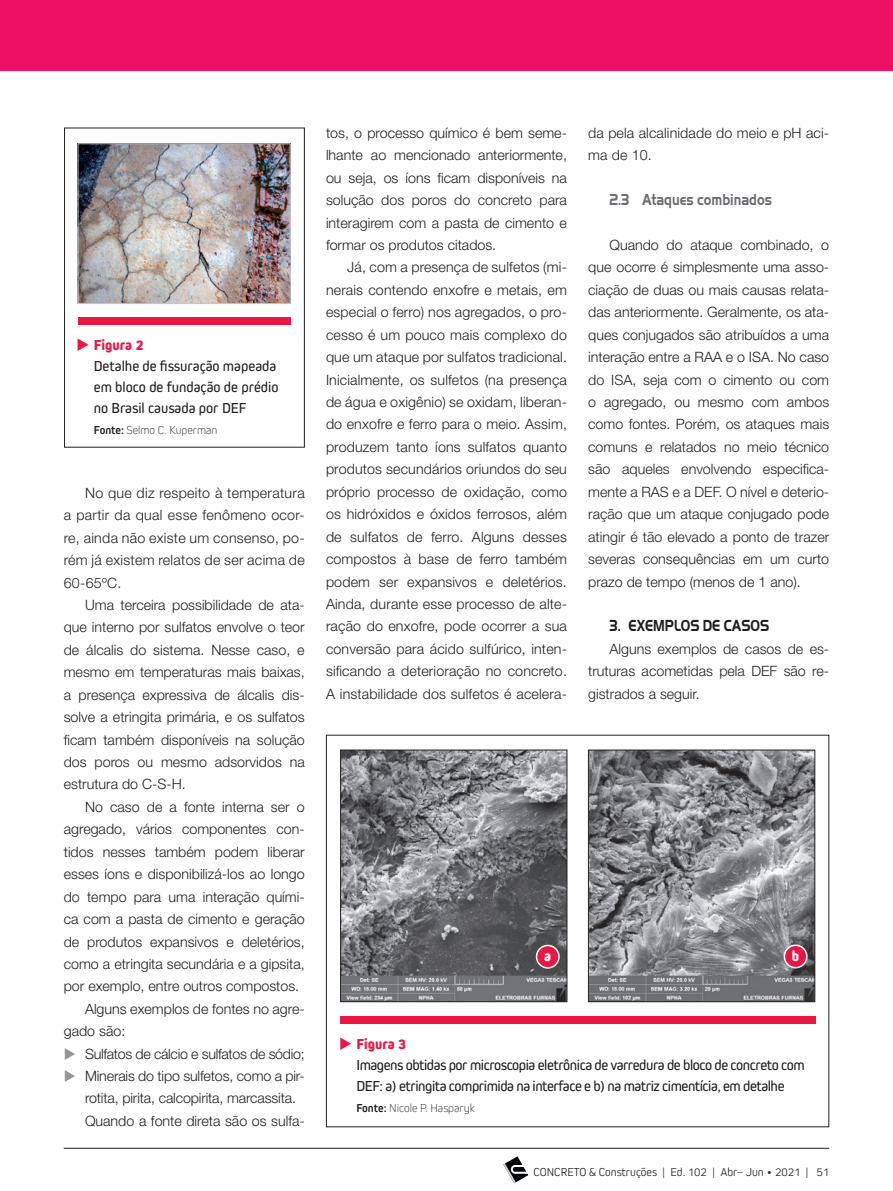
<style>
.page{position:relative;width:893px;height:1191px;background:#fff}
.page>*{position:absolute;margin:0;border:0;box-sizing:border-box;transform-origin:0 0}
.t1{font:700 16.5px "Handel Got D";color:#6c6d70;scale:.8 1}
.t2{font:700 16.5px "Handel Got D";color:#231f20;scale:.8 1}
.t3{font:15px/21px "Kiro";letter-spacing:-.03em;color:#231f20}
.t4{font:15px/21px "Kiro";color:#231f20}
.t5{font:800 15px "Kiro";color:#fff}
.t6{font:300 14.25px/22.5px "Helvetica Neue LT Std";color:#231f20;text-align:justify}
.t7{font:300 14.25px "Helvetica Neue LT Std";letter-spacing:-.02em;color:#231f20}
.t8{font:300 12px "Kiro";color:#231f20}
.t9{font:200 12px "Kiro";color:#231f20}
.s1{color:#ea1745}
.s2{font-weight:800;color:#ea1745}
.s3{font-weight:700}
.s4{color:#939598}
</style>
<div class="page">
<svg style="left:503px;top:1156px;width:25px;height:27px"></svg>
<hr style="left:64px;top:1148px;width:765px;height:1px;background:#231f20">
<div style="left:64px;top:128px;width:241px;height:319px;border:1px solid #231f20"></div>
<div style="left:78px;top:317px;width:212px;height:7px;background:#ea1745"></div>
<img style="left:80px;top:146px;width:208px;height:156px">
<div style="left:78px;top:144px;width:212px;height:160px;border:1px solid #c7c8ca"></div>
<div style="left:341px;top:1016px;width:475px;height:7px;background:#ea1745"></div>
<img style="left:342px;top:752px;width:223px;height:248px">
<div style="left:340px;top:750px;width:227px;height:252px;border:1px solid #231f20"></div>
<img style="left:590px;top:752px;width:223px;height:248px">
<div style="left:588px;top:750px;width:227px;height:252px;border:1px solid #231f20"></div>
<div style="left:537px;top:945px;width:22px;height:23px;background:#ea1745;border-radius:50%"></div>
<div style="left:536px;top:944px;width:24px;height:24px;border:2px solid #fff;border-radius:50%"></div>
<div style="left:784px;top:945px;width:23px;height:22px;background:#ea1745;border-radius:50%"></div>
<div style="left:784px;top:944px;width:24px;height:24px;border:2px solid #fff;border-radius:50%"></div>
<div style="left:0;top:0;width:893px;height:70px;background:#ec1163"></div>
<p class="t4" style="left:94px;top:334px;width:186px;text-indent:-17px"><span class="s1">◆</span> <span class="s2">Figura 2<br></span>Detalhe de fissuração mapeada em bloco de fundação de prédio no Brasil causada por DEF</p>
<p class="t9" style="left:94px;top:422px;width:125px"><span class="s3">Fonte:</span> Selmo C. Kuperman</p>
<p class="t6" style="left:64px;top:481px;width:242px;text-indent:21px">No que diz respeito à temperatura a partir da qual esse fenômeno ocor&shy;re, ainda não existe um consenso, po&shy;rém já existem relatos de ser acima de 60-65ºC.</p>
<p class="t6" style="left:64px;top:593px;width:242px;text-indent:21px">Uma terceira possibilidade de ata&shy;que interno por sulfatos envolve o teor de álcalis do sistema. Nesse caso, e mesmo em temperaturas mais baixas, a presença expressiva de álcalis dis&shy;solve a etringita primária, e os sulfatos ficam também disponíveis na solução dos poros ou mesmo adsorvidos na estrutura do C-S-H.</p>
<p class="t6" style="left:85px;top:795px;width:221px">No caso de a fonte interna ser o</p>
<p class="t6" style="left:64px;top:817px;width:242px">agregado, vários componentes con-</p>
<p class="t6" style="left:64px;top:840px;width:242px">tidos nesses também podem liberar</p>
<p class="t6" style="left:64px;top:862px;width:242px">esses íons e disponibilizá-los ao longo</p>
<p class="t6" style="left:64px;top:885px;width:242px">do tempo para uma interação quími-</p>
<p class="t6" style="left:64px;top:907px;width:242px">ca com a pasta de cimento e geração</p>
<p class="t6" style="left:64px;top:930px;width:242px">de produtos expansivos e deletérios,</p>
<p class="t6" style="left:64px;top:952px;width:242px">como a etringita secundária e a gipsita,</p>
<p class="t6" style="left:64px;top:974px;width:237px">por exemplo, entre outros compostos.</p>
<p class="t6" style="left:85px;top:997px;width:221px">Alguns exemplos de fontes no agre-</p>
<p class="t6" style="left:64px;top:1019px;width:63px">gado são:</p>
<p class="t7" style="left:64px;top:1044px;width:242px"><span class="s4">◆</span> Sulfatos de cálcio e sulfatos de sódio;</p>
<p class="t6" style="left:85px;top:1064px;width:221px;text-align:left;text-indent:-21px"><span class="s4">◆</span> Minerais do tipo sulfetos, como a pir&shy;rotita, pirita, calcopirita, marcassita.<br>Quando a fonte direta são os sulfa-</p>
<p class="t6" style="left:326px;top:121px;width:242px">tos, o processo químico é bem seme&shy;lhante ao mencionado anteriormente, ou seja, os íons ficam disponíveis na solução dos poros do concreto para interagirem com a pasta de cimento e formar os produtos citados.</p>
<p class="t6" style="left:326px;top:256px;width:242px;text-indent:21px">Já, com a presença de sulfetos (mi&shy;nerais contendo enxofre e metais, em especial o ferro) nos agregados, o pro&shy;cesso é um pouco mais complexo do que um ataque por sulfatos tradicional.<br>Inicialmente, os sulfetos (na presença de água e oxigênio) se oxidam, liberan&shy;do enxofre e ferro para o meio. Assim, produzem tanto íons sulfatos quanto produtos secundários oriundos do seu próprio processo de oxidação, como os hidróxidos e óxidos ferrosos, além de sulfatos de ferro. Alguns desses compostos à base de ferro também podem ser expansivos e deletérios.<br>Ainda, durante esse processo de alte&shy;ração do enxofre, pode ocorrer a sua conversão para ácido sulfúrico, inten&shy;sificando a deterioração no concreto.<br>A instabilidade dos sulfetos é acelera-</p>
<p class="t6" style="left:588px;top:121px;width:242px">da pela alcalinidade do meio e pH aci&shy;ma de 10.</p>
<p class="t1" style="left:609px;top:190px;width:205px">2.3 Ataques combinados</p>
<p class="t6" style="left:588px;top:233px;width:242px;text-indent:21px">Quando do ataque combinado, o que ocorre é simplesmente uma asso&shy;ciação de duas ou mais causas relata&shy;das anteriormente. Geralmente, os ata&shy;ques conjugados são atribuídos a uma interação entre a RAA e o ISA. No caso do ISA, seja com o cimento ou com o agregado, ou mesmo com ambos como fontes. Porém, os ataques mais comuns e relatados no meio técnico são aqueles envolvendo especifica&shy;mente a RAS e a DEF. O nível e deterio&shy;ração que um ataque conjugado pode atingir é tão elevado a ponto de trazer severas consequências em um curto prazo de tempo (menos de 1 ano).</p>
<p class="t2" style="left:609px;top:616px;width:201px">3. EXEMPLOS DE CASOS</p>
<p class="t6" style="left:588px;top:637px;width:242px;text-indent:21px">Alguns exemplos de casos de es&shy;truturas acometidas pela DEF são re&shy;gistrados a seguir.</p>
<p class="t5" style="left:544px;top:946px;width:8px">a</p>
<p class="t5" style="left:792px;top:947px;width:9px">b</p>
<p class="t3" style="left:356px;top:1033px;width:450px;text-indent:-17px"><span class="s1">◆</span> <span class="s2">Figura 3<br></span>Imagens obtidas por microscopia eletrônica de varredura de bloco de concreto com<br>DEF: a) etringita comprimida na interface e b) na matriz cimentícia, em detalhe</p>
<p class="t9" style="left:356px;top:1100px;width:120px"><span class="s3">Fonte:</span> Nicole P. Hasparyk</p>
<p class="t8" style="left:533px;top:1164px;width:297px">CONCRETO &amp; Construções | Ed. 102 | Abr– Jun • 2021 | 51</p>
</div>
